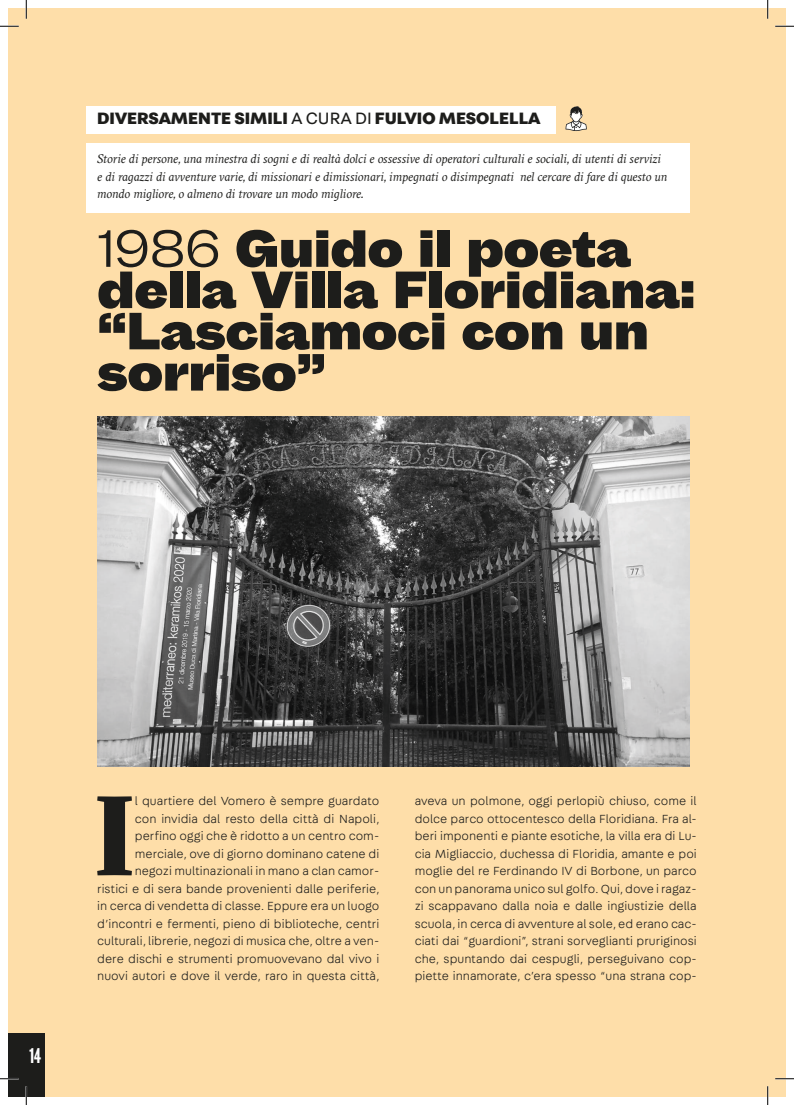
<style>
.page{position:relative;width:794px;height:1105px;background:#fff}
.page>*{position:absolute;margin:0;border:0;box-sizing:border-box;transform-origin:0 0}
.t1{font:900 112.5px "GT Sectra Fine";color:#1d1d1b}
.t2{font:800 50px/41.2px "Mint Grotesk";letter-spacing:-.01em;color:#1d1d1b}
.t3{font:500 20px "Druk";color:#fff}
.t4{font:900 17.5px "Fabriga";color:#1d1d1b}
.t5{font:300 12.5px/17.5px "Fabriga";color:#1d1d1b;text-align:right}
.t6{font:italic 12.5px/17.5px "GT Sectra";letter-spacing:-.005em;color:#1d1d1b}
.s1{font-weight:400}
</style>
<div class="page">
<div style="left:9px;top:9px;width:776px;height:1087px;background:#fedea9"></div>
<div style="left:9px;top:1034px;width:35px;height:62px;background:#1d1d1b"></div>
<div style="left:86px;top:106px;width:469px;height:27px;background:#fff"></div>
<div style="left:86px;top:143px;width:603px;height:69px;background:#fff"></div>
<img style="left:97px;top:416px;width:592px;height:350px">
<svg style="left:565px;top:106px;width:21px;height:25px"></svg>
<svg style="left:0;top:25px;width:19px;height:2px"></svg>
<svg style="left:775px;top:25px;width:18px;height:2px"></svg>
<svg style="left:0;top:1078px;width:19px;height:1px"></svg>
<svg style="left:775px;top:1078px;width:18px;height:1px"></svg>
<svg style="left:25px;top:0;width:2px;height:19px"></svg>
<svg style="left:25px;top:1086px;width:2px;height:19px"></svg>
<svg style="left:766px;top:0;width:2px;height:19px"></svg>
<svg style="left:766px;top:1086px;width:2px;height:19px"></svg>
<p class="t4" style="left:97px;top:106px;width:444px">DIVERSAMENTE SIMILI <span class="s1">A CURA DI</span> FULVIO MESOLELLA</p>
<p class="t6" style="left:97px;top:150px;width:571px">Storie di persone, una minestra di sogni e di realtà dolci e ossessive di operatori culturali e sociali, di utenti di servizi e di ragazzi di avventure varie, di missionari e dimissionari, impegnati o disimpegnati nel cercare di fare di questo un mondo migliore, o almeno di trovare un modo migliore.</p>
<p class="t2" style="left:97px;top:228px;width:599px"><span class="s1">1986</span> Guido il poeta della Villa Floridiana: “Lasciamoci con un sorriso”</p>
<h3 class="t3" style="left:30px;top:1042px;width:13px">14</h3>
<p class="t5" style="left:97px;top:792px;width:283px">l quartiere del Vomero è sempre guardato<br>con invidia dal resto della città di Napoli, perfino oggi che è ridotto a un centro com&shy;merciale, ove di giorno dominano catene di negozi multinazionali in mano a clan camor-<br>ristici e di sera bande provenienti dalle periferie, in cerca di vendetta di classe. Eppure era un luogo d’incontri e fermenti, pieno di biblioteche, centri culturali, librerie, negozi di musica che, oltre a ven&shy;dere dischi e strumenti promuovevano dal vivo i nuovi autori e dove il verde, raro in questa città,</p>
<p class="t5" style="left:414px;top:792px;width:283px;text-align:justify">aveva un polmone, oggi perlopiù chiuso, come il dolce parco ottocentesco della Floridiana. Fra al&shy;beri imponenti e piante esotiche, la villa era di Lu&shy;cia Migliaccio, duchessa di Floridia, amante e poi moglie del re Ferdinando IV di Borbone, un parco con un panorama unico sul golfo. Qui, dove i ragaz&shy;zi scappavano dalla noia e dalle ingiustizie della scuola, in cerca di avventure al sole, ed erano cac&shy;ciati dai “guardioni”, strani sorveglianti pruriginosi che, spuntando dai cespugli, perseguivano cop&shy;piette innamorate, c’era spesso “una strana cop-</p>
<p class="t1" style="left:94px;top:762px;width:42px">I</p>
</div>
